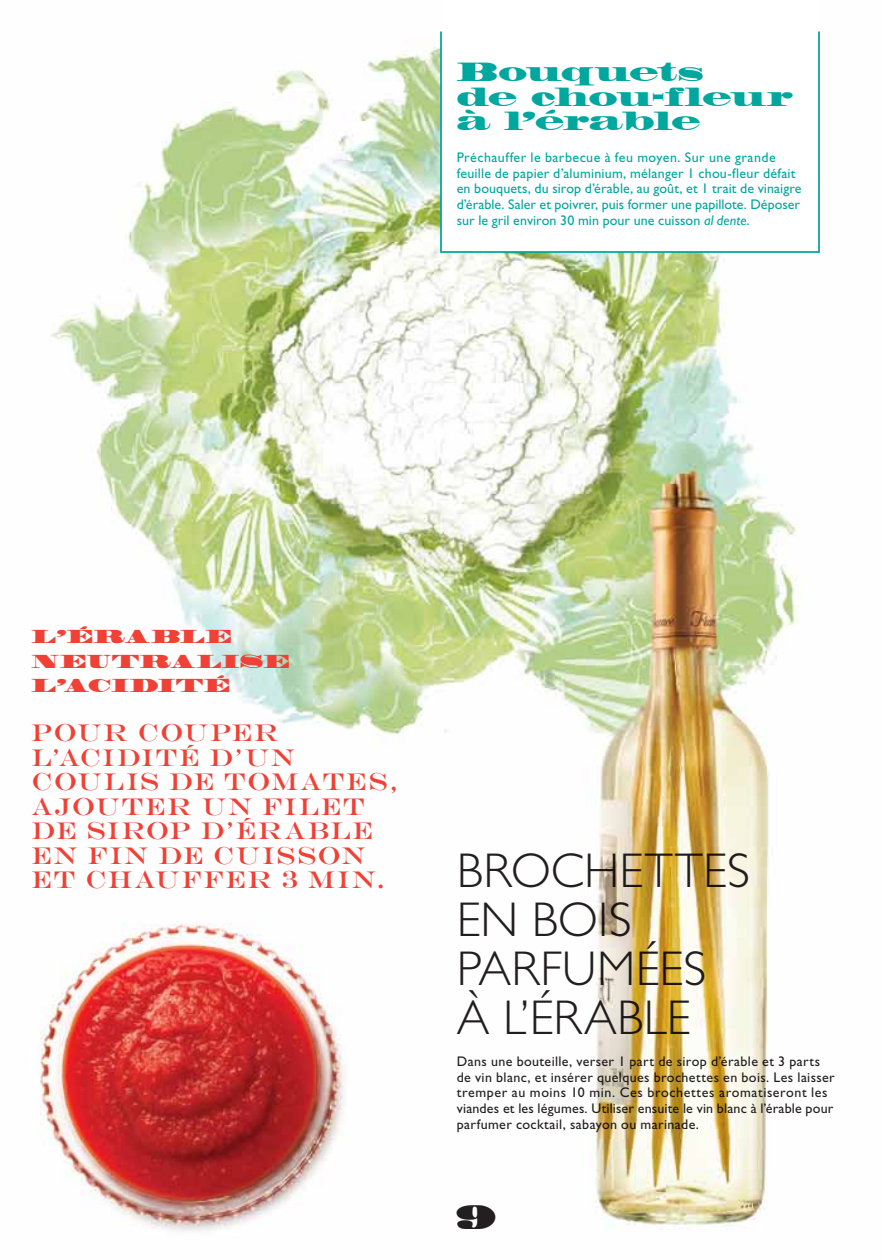
<style>
.page{position:relative;width:882px;height:1260px;background:#fff}
.page>*{position:absolute;margin:0;border:0;box-sizing:border-box;transform-origin:0 0}
.t1{font:300 49px/49px "Gill Sans";letter-spacing:.005em;color:#231f20}
.t2{font:31.5px "Madrone";color:#231f20}
.t3{font:24.5px/24.5px "Engravers";letter-spacing:.065em;color:#ef4136}
.t4{font:24.5px/24.5px "Madrone";letter-spacing:-.05em;color:#00a79e}
.t5{font:17.5px/24.5px "Madrone";letter-spacing:.03em;color:#ef4136}
.t6{font:14px/15.8px "Gill Sans";letter-spacing:.025em;color:#231f20}
.t7{font:14px/15.8px "Gill Sans";letter-spacing:.01em;color:#00a79e}
.s1{font-style:italic}
</style>
<div class="page">
<img style="left:51px;top:47px;width:756px;height:1179px">
<img style="left:40px;top:903px;width:338px;height:328px">
<div style="left:441px;top:0;width:378px;height:252px;background:#fff"></div>
<div style="left:440px;top:31px;width:380px;height:222px;border:2px solid #00a79e"></div>
<h3 class="t4" style="left:457px;top:61px;width:338px">Bouquets<br>de chou-fleur à l’érable</h3>
<p class="t7" style="left:457px;top:149px;width:346px">Préchauffer le barbecue à feu moyen. Sur une grande feuille de papier d’aluminium, mélanger 1 chou-fleur défait en bouquets, du sirop d’érable, au goût, et 1 trait de vinaigre d’érable. Saler et poivrer, puis former une papillote. Déposer sur le gril environ 30 min pour une cuisson <span class="s1">al dente</span>.</p>
<p class="t5" style="left:32px;top:625px;width:260px">L’ÉRABLE<br>NEUTRALISE<br>L’ACIDITÉ</p>
<h3 class="t3" style="left:32px;top:720px;width:369px">POUR COUPER<br>L’ACIDITÉ D’UN<br>COULIS DE TOMATES,<br>AJOUTER UN FILET<br>DE SIROP D’ÉRABLE<br>EN FIN DE CUISSON<br>ET CHAUFFER 3 MIN.</h3>
<h1 class="t1" style="left:457px;top:847px;width:295px">BROCHETTES<br>EN BOIS<br>PARFUMÉES<br>À L’ÉRABLE</h1>
<p class="t6" style="left:457px;top:1053px;width:380px">Dans une bouteille, verser 1 part de sirop d’érable et 3 parts de vin blanc, et insérer quelques brochettes en bois. Les laisser tremper au moins 10 min. Ces brochettes aromatiseront les viandes et les légumes. Utiliser ensuite le vin blanc à l’érable pour parfumer cocktail, sabayon ou marinade.</p>
<h2 class="t2" style="left:455px;top:1197px;width:43px">9</h2>
</div>
